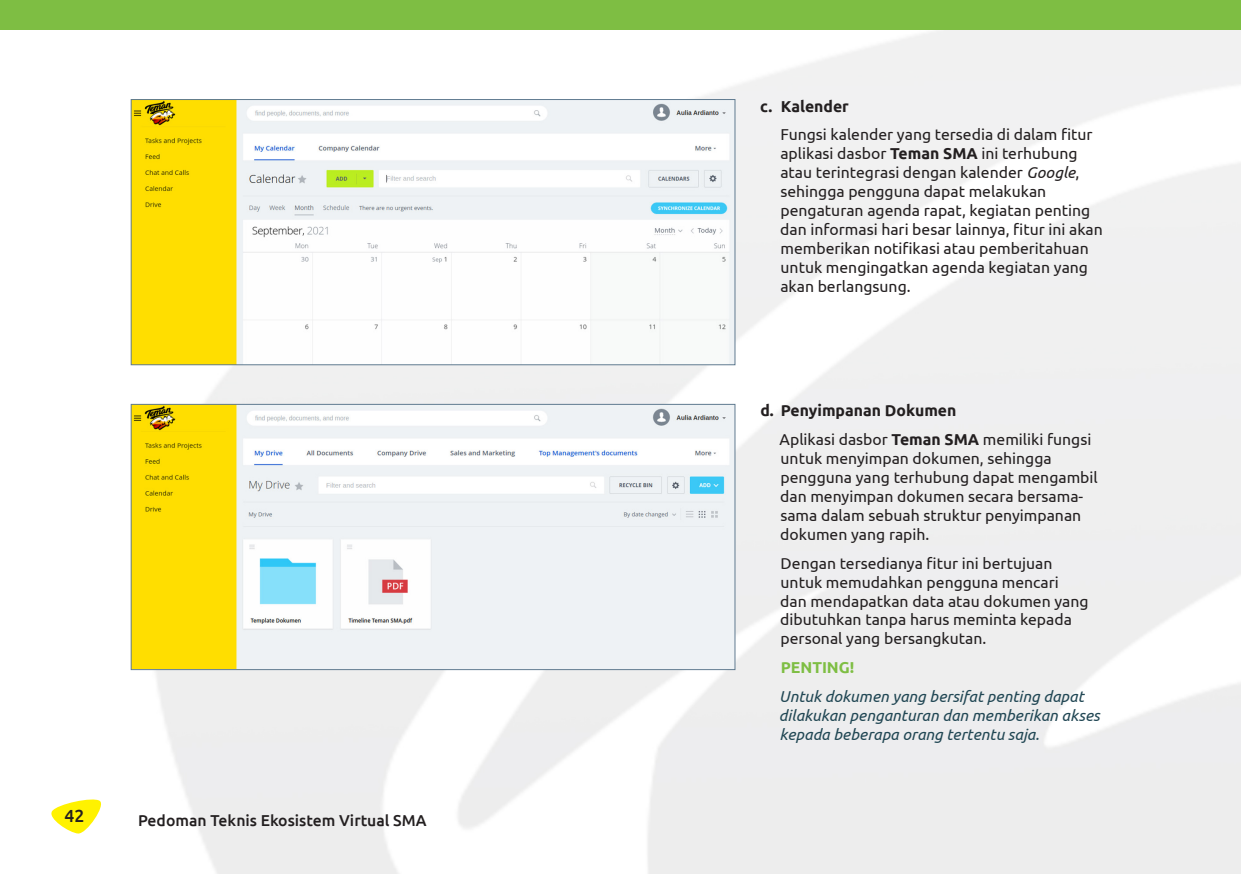
<style>
.page{position:relative;width:1241px;height:874px;background:#fff}
.page>*{position:absolute;margin:0;border:0;box-sizing:border-box;transform-origin:0 0}
.t1{font:500 17.5px "Ubuntu";color:#231f20}
.t2{font:15.75px/18.9px "Ubuntu";color:#231f20}
.t3{font:italic 15.75px/18.9px "Ubuntu";color:#214754}
.t4{font:500 15.75px "Ubuntu";color:#231f20}
.t5{font:700 15.75px "Ubuntu";color:#231f20}
.t6{font:700 15.75px "Ubuntu";color:#7ebe43}
.s1{font-weight:700}
.s2{font-style:italic}
</style>
<div class="page">
<img style="left:75px;top:30px;width:1165px;height:843px">
<svg style="left:51px;top:796px;width:55px;height:37px"></svg>
<div style="left:0;top:0;width:1240px;height:30px;background:#7ebe43"></div>
<img style="left:133px;top:101px;width:600px;height:262px">
<div style="left:131px;top:99px;width:604px;height:266px;border:1px solid #607b90"></div>
<img style="left:133px;top:406px;width:600px;height:261px">
<div style="left:131px;top:404px;width:604px;height:265px;border:1px solid #607b90"></div>
<p class="t1" style="left:64px;top:804px;width:21px">42</p>
<p class="t4" style="left:138px;top:810px;width:290px">Pedoman Teknis Ekosistem Virtual SMA</p>
<p class="t5" style="left:760px;top:96px;width:90px">c. Kalender</p>
<p class="t2" style="left:780px;top:125px;width:324px">Fungsi kalender yang tersedia di dalam fitur aplikasi dasbor <span class="s1">Teman SMA</span> ini terhubung atau terintegrasi dengan kalender <span class="s2">Google</span>, sehingga pengguna dapat melakukan pengaturan agenda rapat, kegiatan penting dan informasi hari besar lainnya, fitur ini akan memberikan notifikasi atau pemberitahuan untuk mengingatkan agenda kegiatan yang akan berlangsung.</p>
<p class="t5" style="left:760px;top:401px;width:197px">d. Penyimpanan Dokumen</p>
<p class="t2" style="left:779px;top:429px;width:319px">Aplikasi dasbor <span class="s1">Teman SMA</span> memiliki fungsi untuk menyimpan dokumen, sehingga pengguna yang terhubung dapat mengambil dan menyimpan dokumen secara bersama&shy;sama dalam sebuah struktur penyimpanan dokumen yang rapih.</p>
<p class="t2" style="left:780px;top:553px;width:310px">Dengan tersedianya fitur ini bertujuan untuk memudahkan pengguna mencari dan mendapatkan data atau dokumen yang dibutuhkan tanpa harus meminta kepada personal yang bersangkutan.</p>
<p class="t6" style="left:780px;top:657px;width:75px">PENTING!</p>
<p class="t3" style="left:778px;top:686px;width:322px">Untuk dokumen yang bersifat penting dapat dilakukan penganturan dan memberikan akses kepada beberapa orang tertentu saja.</p>
</div>
